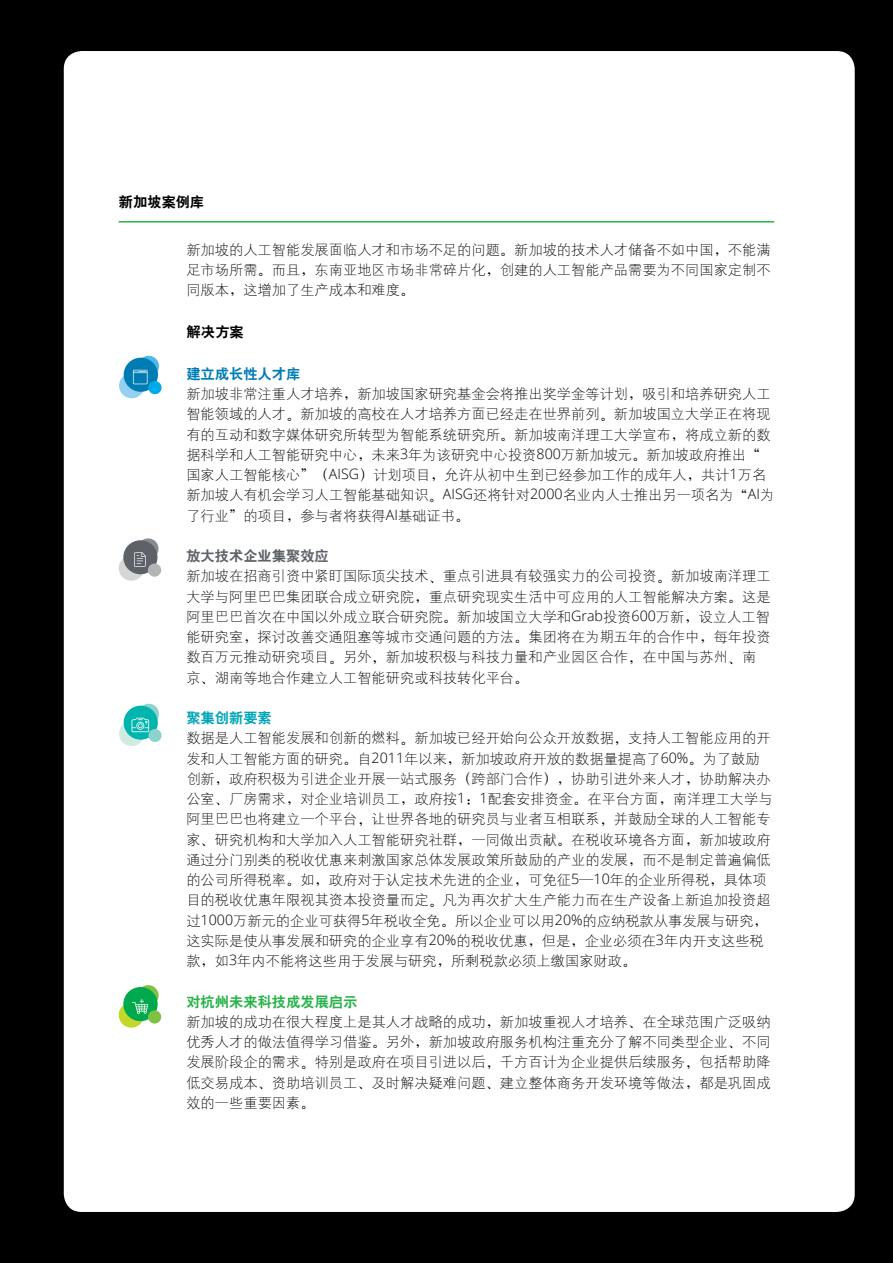
<style>
.page{position:relative;width:893px;height:1263px;background:#000}
.page>*{position:absolute;margin:0;border:0;box-sizing:border-box;transform-origin:0 0}
.t1{font:14.25px/20.2px "H Yg 1 gj";color:#000}
.t2{font:14.25px "H Yb 2 gj";color:#27b349}
.t3{font:14.25px "H Yb 2 gj";letter-spacing:.005em;color:#000}
.t4{font:14.25px "H Yb 2 gj";color:#5d6269}
.t5{font:14.25px "H Yb 2 gj";color:#007cb5}
.t6{font:14.25px "H Yb 2 gj";color:#00a5b7}
.s1{font-family:"H Ya 6 gj"}
.s2{font-family:"Open Sans";font-weight:300}
</style>
<div class="page">
<div style="left:64px;top:51px;width:791px;height:1161px;background:#fff;border-radius:18px"></div>
<hr style="left:119px;top:221px;width:655px;height:1px;background:#27b349">
<div style="left:119px;top:373px;width:25px;height:25px;background:#95d0f1;border-radius:50%"></div>
<svg style="left:138px;top:356px;width:21px;height:20px"></svg>
<div style="left:124px;top:358px;width:34px;height:34px;background:#007cb5;border-radius:50%"></div>
<div style="left:148px;top:381px;width:14px;height:13px;background:#00aae7;border-radius:50%"></div>
<svg style="left:133px;top:370px;width:15px;height:14px"></svg>
<div style="left:119px;top:556px;width:25px;height:25px;background:#d6d7d5;border-radius:50%"></div>
<div style="left:138px;top:538px;width:20px;height:21px;background:#878a8e;border-radius:50%"></div>
<div style="left:123px;top:540px;width:34px;height:34px;background:#5d6269;border-radius:50%"></div>
<div style="left:148px;top:564px;width:13px;height:13px;background:#b2b4b5;border-radius:50%"></div>
<svg style="left:134px;top:552px;width:12px;height:15px"></svg>
<div style="left:119px;top:721px;width:25px;height:25px;background:#d1eae2;border-radius:50%"></div>
<div style="left:138px;top:704px;width:21px;height:20px;background:#8dd2cc;border-radius:50%"></div>
<div style="left:124px;top:706px;width:34px;height:34px;background:#00b5ae;border-radius:50%"></div>
<div style="left:148px;top:729px;width:14px;height:13px;background:#8dd2cc;border-radius:50%"></div>
<svg style="left:132px;top:718px;width:17px;height:14px"></svg>
<div style="left:119px;top:1002px;width:25px;height:26px;background:#c3d82b;border-radius:50%"></div>
<svg style="left:138px;top:985px;width:21px;height:21px"></svg>
<div style="left:123px;top:987px;width:35px;height:34px;background:#00a94e;border-radius:50%"></div>
<div style="left:148px;top:1010px;width:13px;height:13px;background:#7fc241;border-radius:50%"></div>
<svg style="left:132px;top:999px;width:16px;height:15px"></svg>
<p class="t3" style="left:119px;top:194px;width:87px">新加坡案例库</p>
<p class="t1" style="left:186px;top:239px;width:586px;text-align:justify">新加坡的人工智能发展面临人才和市场不足的问题<span class="s1">。</span>新加坡的技术人才储备不如中国<span class="s1">，</span>不能满足市场所需<span class="s1">。</span>而且<span class="s1">，</span>东南亚地区市场非常碎片化<span class="s1">，</span>创建的人工智能产品需要为不同国家定制不同版本<span class="s1">，</span>这增加了生产成本和难度<span class="s1">。</span></p>
<p class="t3" style="left:186px;top:325px;width:59px">解决方案</p>
<p class="t5" style="left:186px;top:366px;width:115px">建立成长性人才库</p>
<p class="t1" style="left:186px;top:384px;width:589px">新加坡非常注重人才培养<span class="s1">，</span>新加坡国家研究基金会将推出奖学金等计划<span class="s1">，</span>吸引和培养研究人工智能领域的人才<span class="s1">。</span>新加坡的高校在人才培养方面已经走在世界前列<span class="s1">。</span>新加坡国立大学正在将现有的互动和数字媒体研究所转型为智能系统研究所<span class="s1">。</span>新加坡南洋理工大学宣布<span class="s1">，</span>将成立新的数据科学和人工智能研究中心<span class="s1">，</span>未来<span class="s2">3</span>年为该研究中心投资<span class="s2">800</span>万新加坡元<span class="s1">。</span>新加坡政府推出<span class="s1">“</span>国家人工智能核心<span class="s1">”（</span><span class="s2">AISG</span><span class="s1">）</span>计划项目<span class="s1">，</span>允许从初中生到已经参加工作的成年人<span class="s1">，</span>共计<span class="s2">1</span>万名新加坡人有机会学习人工智能基础知识<span class="s1">。</span><span class="s2">AISG</span>还将针对<span class="s2">2000</span>名业内人士推出另一项名为<span class="s1">“</span><span class="s2">AI</span>为了行业<span class="s1">”</span>的项目<span class="s1">，</span>参与者将获得<span class="s2">AI</span>基础证书<span class="s1">。</span></p>
<p class="t4" style="left:186px;top:549px;width:144px">放大技术企业集聚效应</p>
<p class="t1" style="left:186px;top:566px;width:586px">新加坡在招商引资中紧盯国际顶尖技术<span class="s1">、</span>重点引进具有较强实力的公司投资<span class="s1">。</span>新加坡南洋理工大学与阿里巴巴集团联合成立研究院<span class="s1">，</span>重点研究现实生活中可应用的人工智能解决方案<span class="s1">。</span>这是阿里巴巴首次在中国以外成立联合研究院<span class="s1">。</span>新加坡国立大学和<span class="s2">Grab</span>投资<span class="s2">600</span>万新<span class="s1">，</span>设立人工智能研究室<span class="s1">，</span>探讨改善交通阻塞等城市交通问题的方法<span class="s1">。</span>集团将在为期五年的合作中<span class="s1">，</span>每年投资数百万元推动研究项目<span class="s1">。</span>另外<span class="s1">，</span>新加坡积极与科技力量和产业园区合作<span class="s1">，</span>在中国与苏州<span class="s1">、</span>南京<span class="s1">、</span>湖南等地合作建立人工智能研究或科技转化平台<span class="s1">。</span></p>
<p class="t6" style="left:186px;top:711px;width:87px">聚集创新要素</p>
<p class="t1" style="left:186px;top:728px;width:588px">数据是人工智能发展和创新的燃料<span class="s1">。</span>新加坡已经开始向公众开放数据<span class="s1">，</span>支持人工智能应用的开发和人工智能方面的研究<span class="s1">。</span>自<span class="s2">2011</span>年以来<span class="s1">，</span>新加坡政府开放的数据量提高了<span class="s2">60%</span><span class="s1">。</span>为了鼓励创新<span class="s1">，</span>政府积极为引进企业开展一站式服务<span class="s1">（</span>跨部门合作<span class="s1">），</span>协助引进外来人才<span class="s1">，</span>协助解决办公室<span class="s1">、</span>厂房需求<span class="s1">，</span>对企业培训员工<span class="s1">，</span>政府按<span class="s2">1</span><span class="s1">：</span><span class="s2">1</span>配套安排资金<span class="s1">。</span>在平台方面<span class="s1">，</span>南洋理工大学与阿里巴巴也将建立一个平台<span class="s1">，</span>让世界各地的研究员与业者互相联系<span class="s1">，</span>并鼓励全球的人工智能专家<span class="s1">、</span>研究机构和大学加入人工智能研究社群<span class="s1">，</span>一同做出贡献<span class="s1">。</span>在税收环境各方面<span class="s1">，</span>新加坡政府通过分门别类的税收优惠来刺激国家总体发展政策所鼓励的产业的发展<span class="s1">，</span>而不是制定普遍偏低的公司所得税率<span class="s1">。</span>如<span class="s1">，</span>政府对于认定技术先进的企业<span class="s1">，</span>可免征<span class="s2">5</span><span class="s1">—</span><span class="s2">10</span>年的企业所得税<span class="s1">，</span>具体项目的税收优惠年限视其资本投资量而定<span class="s1">。</span>凡为再次扩大生产能力而在生产设备上新追加投资超过<span class="s2">1000</span>万新元的企业可获得<span class="s2">5</span>年税收全免<span class="s1">。</span>所以企业可以用<span class="s2">20%</span>的应纳税款从事发展与研究<span class="s1">，</span>这实际是使从事发展和研究的企业享有<span class="s2">20%</span>的税收优惠<span class="s1">，</span>但是<span class="s1">，</span>企业必须在<span class="s2">3</span>年内开支这些税款<span class="s1">，</span>如<span class="s2">3</span>年内不能将这些用于发展与研究<span class="s1">，</span>所剩税款必须上缴国家财政<span class="s1">。</span></p>
<p class="t2" style="left:186px;top:994px;width:172px">对杭州未来科技成发展启示</p>
<p class="t1" style="left:186px;top:1011px;width:586px;text-align:justify">新加坡的成功在很大程度上是其人才战略的成功<span class="s1">，</span>新加坡重视人才培养<span class="s1">、</span>在全球范围广泛吸纳优秀人才的做法值得学习借鉴<span class="s1">。</span>另外<span class="s1">，</span>新加坡政府服务机构注重充分了解不同类型企业<span class="s1">、</span>不同发展阶段企的需求<span class="s1">。</span>特别是政府在项目引进以后<span class="s1">，</span>千方百计为企业提供后续服务<span class="s1">，</span>包括帮助降低交易成本<span class="s1">、</span>资助培训员工<span class="s1">、</span>及时解决疑难问题<span class="s1">、</span>建立整体商务开发环境等做法<span class="s1">，</span>都是巩固成效的一些重要因素<span class="s1">。</span></p>
</div>
